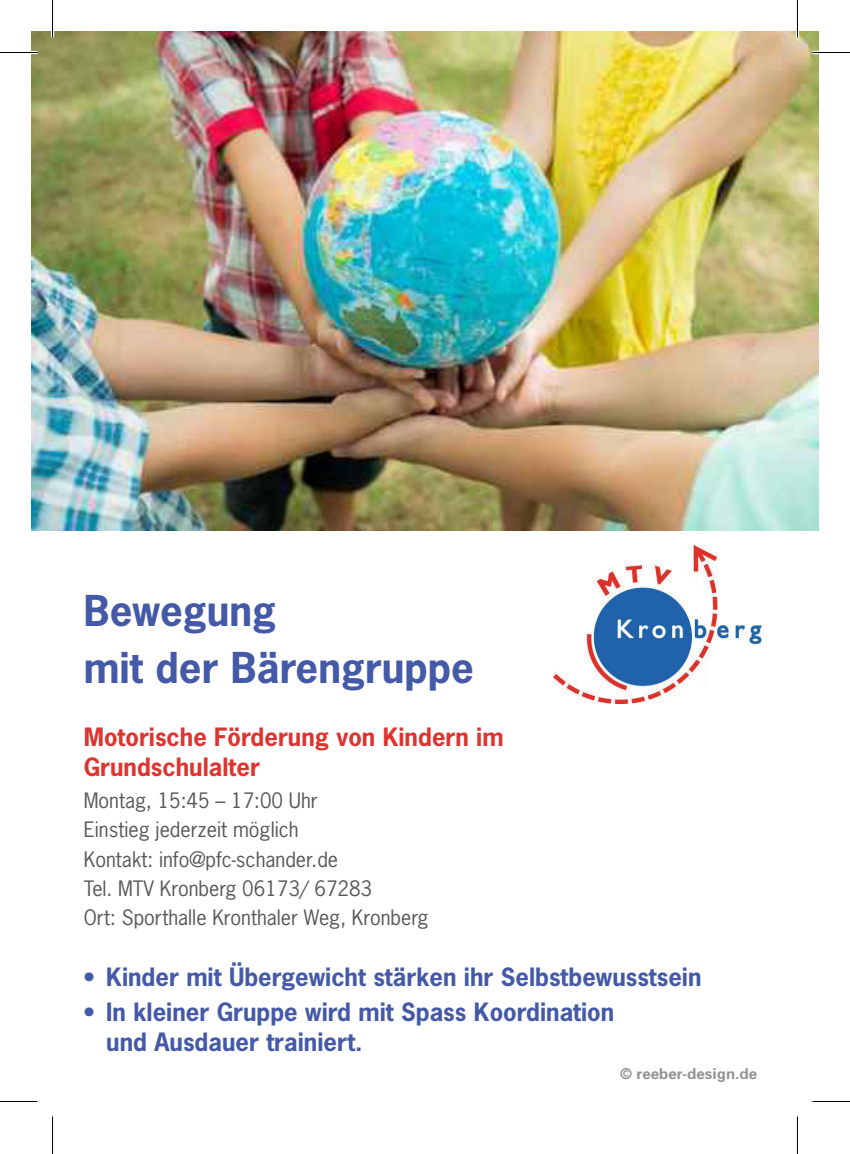
<style>
.page{position:relative;width:850px;height:1154px;background:#fff}
.page>*{position:absolute;margin:0;border:0;box-sizing:border-box;transform-origin:0 0}
.t1{font:700 40px/57.5px "News Gothic";color:#4459a7}
.t2{font:700 23.75px/30px "News Gothic";color:#4459a7}
.t3{font:700 23.75px/30px "News Gothic";color:#de342f}
.t4{font:20px/29px "News Gothic";color:#57585a}
.t5{font:700 15px "Univers";letter-spacing:.005em;color:#939598}
</style>
<div class="page">
<img style="left:31px;top:31px;width:787px;height:499px">
<img style="left:553px;top:545px;width:212px;height:158px">
<hr style="left:0;top:51px;width:38px;height:3px;background:#fff">
<hr style="left:812px;top:51px;width:37px;height:3px;background:#fff">
<hr style="left:51px;top:0;width:3px;height:38px;background:#fff">
<hr style="left:795px;top:0;width:3px;height:38px;background:#fff">
<hr style="left:0;top:52px;width:38px;height:1px;background:#000">
<hr style="left:812px;top:52px;width:37px;height:1px;background:#000">
<hr style="left:0;top:1101px;width:38px;height:1px;background:#000">
<hr style="left:812px;top:1101px;width:37px;height:1px;background:#000">
<hr style="left:52px;top:0;width:1px;height:38px;background:#000">
<hr style="left:52px;top:1116px;width:1px;height:38px;background:#000">
<hr style="left:796px;top:0;width:1px;height:38px;background:#000">
<hr style="left:796px;top:1116px;width:1px;height:38px;background:#000">
<h1 class="t1" style="left:84px;top:581px;width:391px">Bewegung<br>mit der Bärengruppe</h1>
<p class="t3" style="left:84px;top:721px;width:421px">Motorische Förderung von Kindern im<br>Grundschulalter</p>
<p class="t4" style="left:84px;top:785px;width:346px">Montag, 15:45 – 17:00 Uhr<br>Einstieg jederzeit möglich<br>Kontakt: info@pfc-schander.de<br>Tel. MTV Kronberg 06173/ 67283<br>Ort: Sporthalle Kronthaler Weg, Kronberg</p>
<p class="t2" style="left:84px;top:961px;width:619px">• Kinder mit Übergewicht stärken ihr Selbstbewusstsein</p>
<p class="t2" style="left:106px;top:996px;width:509px;text-indent:-22px">• In kleiner Gruppe wird mit Spass Koordination und Ausdauer trainiert.</p>
<p class="t5" style="left:619px;top:1064px;width:138px">© reeber-design.de</p>
</div>
